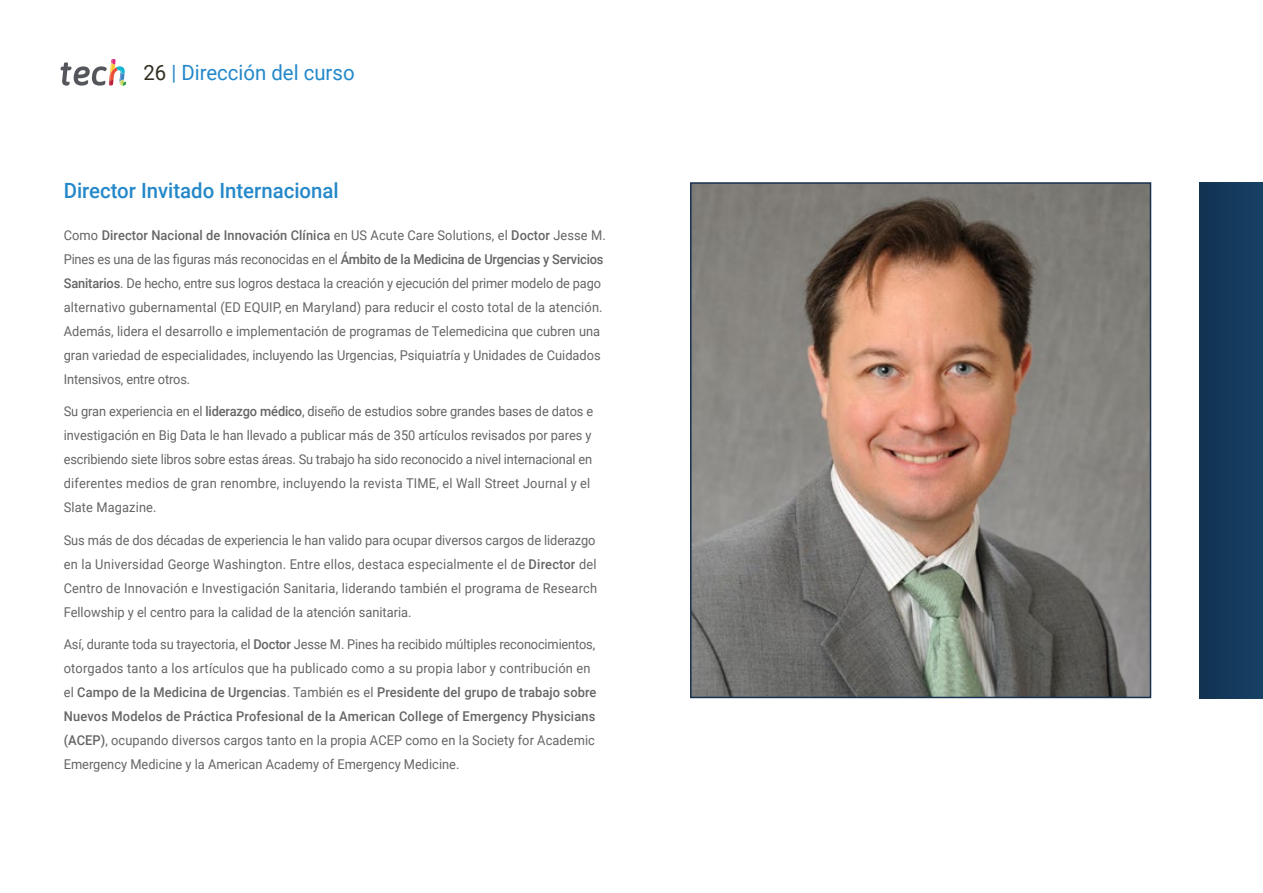
<style>
.page{position:relative;width:1263px;height:893px;background:#fff}
.page>*{position:absolute;margin:0;border:0;box-sizing:border-box;transform-origin:0 0}
.t1{font:500 21px "Roboto";color:#2488c9}
.t2{font:21px "Roboto";color:#2488c9}
.t3{font:13.5px/24px "Roboto";color:#656565;scale:.95 1}
.s1{color:#312e20}
.s2{font-weight:500}
</style>
<div class="page">
<svg style="left:61px;top:59px;width:65px;height:27px"></svg>
<img style="left:693px;top:185px;width:455px;height:510px">
<div style="left:690px;top:182px;width:461px;height:516px;border:2px solid #17304f"></div>
<div style="left:1199px;top:182px;width:64px;height:516px;background:#14395b"></div>
<h1 class="t2" style="left:144px;top:57px;width:213px"><span class="s1">26</span> | Dirección del curso</h1>
<h1 class="t1" style="left:64px;top:176px;width:276px">Director Invitado Internacional</h1>
<p class="t3" style="left:64px;top:222px;width:572px">Como <span class="s2">Director Nacional de Innovación Clínica</span> en US Acute Care Solutions, el <span class="s2">Doctor</span> Jesse M.<br>Pines es una de las figuras más reconocidas en el <span class="s2">Ámbito de la Medicina de Urgencias y Servicios Sanitarios</span>. De hecho, entre sus logros destaca la creación y ejecución del primer modelo de pago alternativo gubernamental (ED EQUIP, en Maryland) para reducir el costo total de la atención.<br>Además, lidera el desarrollo e implementación de programas de Telemedicina que cubren una gran variedad de especialidades, incluyendo las Urgencias, Psiquiatría y Unidades de Cuidados Intensivos, entre otros.</p>
<p class="t3" style="left:64px;top:399px;width:559px">Su gran experiencia en el <span class="s2">liderazgo médico</span>, diseño de estudios sobre grandes bases de datos e investigación en Big Data le han llevado a publicar más de 350 artículos revisados por pares y escribiendo siete libros sobre estas áreas. Su trabajo ha sido reconocido a nivel internacional en diferentes medios de gran renombre, incluyendo la revista TIME, el Wall Street Journal y el Slate Magazine.</p>
<p class="t3" style="left:64px;top:527px;width:563px;text-align:justify">Sus más de dos décadas de experiencia le han valido para ocupar diversos cargos de liderazgo en la Universidad George Washington. Entre ellos, destaca especialmente el de <span class="s2">Director</span> del Centro de Innovación e Investigación Sanitaria, liderando también el programa de Research Fellowship y el centro para la calidad de la atención sanitaria.</p>
<p class="t3" style="left:64px;top:632px;width:562px">Así, durante toda su trayectoria, el <span class="s2">Doctor</span> Jesse M. Pines ha recibido múltiples reconocimientos, otorgados tanto a los artículos que ha publicado como a su propia labor y contribución en el <span class="s2">Campo de la Medicina de Urgencias</span>. También es el <span class="s2">Presidente del grupo de trabajo sobre Nuevos Modelos de Práctica Profesional de la American College of Emergency Physicians (ACEP)</span>, ocupando diversos cargos tanto en la propia ACEP como en la Society for Academic Emergency Medicine y la American Academy of Emergency Medicine.</p>
</div>
